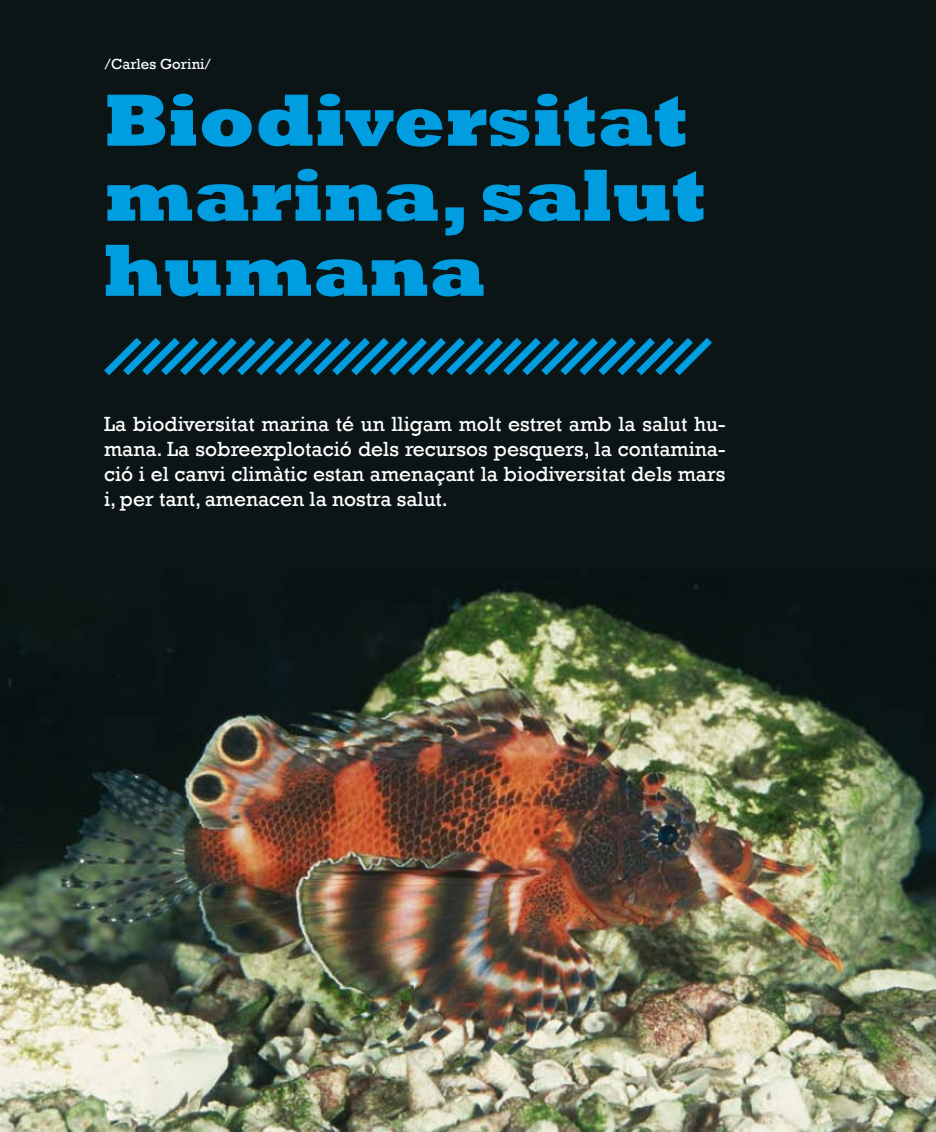
<style>
.page{position:relative;width:936px;height:1132px;background:#fff}
.page>*{position:absolute;margin:0;border:0;box-sizing:border-box;transform-origin:0 0}
.t1{font:800 75px/75px "Rockwell";color:#009ee0}
.t2{font:21px/25.2px "Rockwell";color:#fff;text-align:justify}
.t3{font:15px "Rockwell";color:#fff}
</style>
<div class="page">
<img style="left:0;top:0;width:935px;height:1131px">
<svg style="left:97px;top:330px;width:622px;height:52px;background:#073f54"></svg>
<p class="t3" style="left:105px;top:55px;width:108px">/Carles Gorini/</p>
<h1 class="t1" style="left:104px;top:84px;width:603px">Biodiversitat marina, salut humana</h1>
<p class="t2" style="left:104px;top:411px;width:622px">La biodiversitat marina té un lligam molt estret amb la salut hu&shy;mana. La sobreexplotació dels recursos pesquers, la contamina&shy;ció i el canvi climàtic estan amenaçant la biodiversitat dels mars i, per tant, amenacen la nostra salut.</p>
</div>
